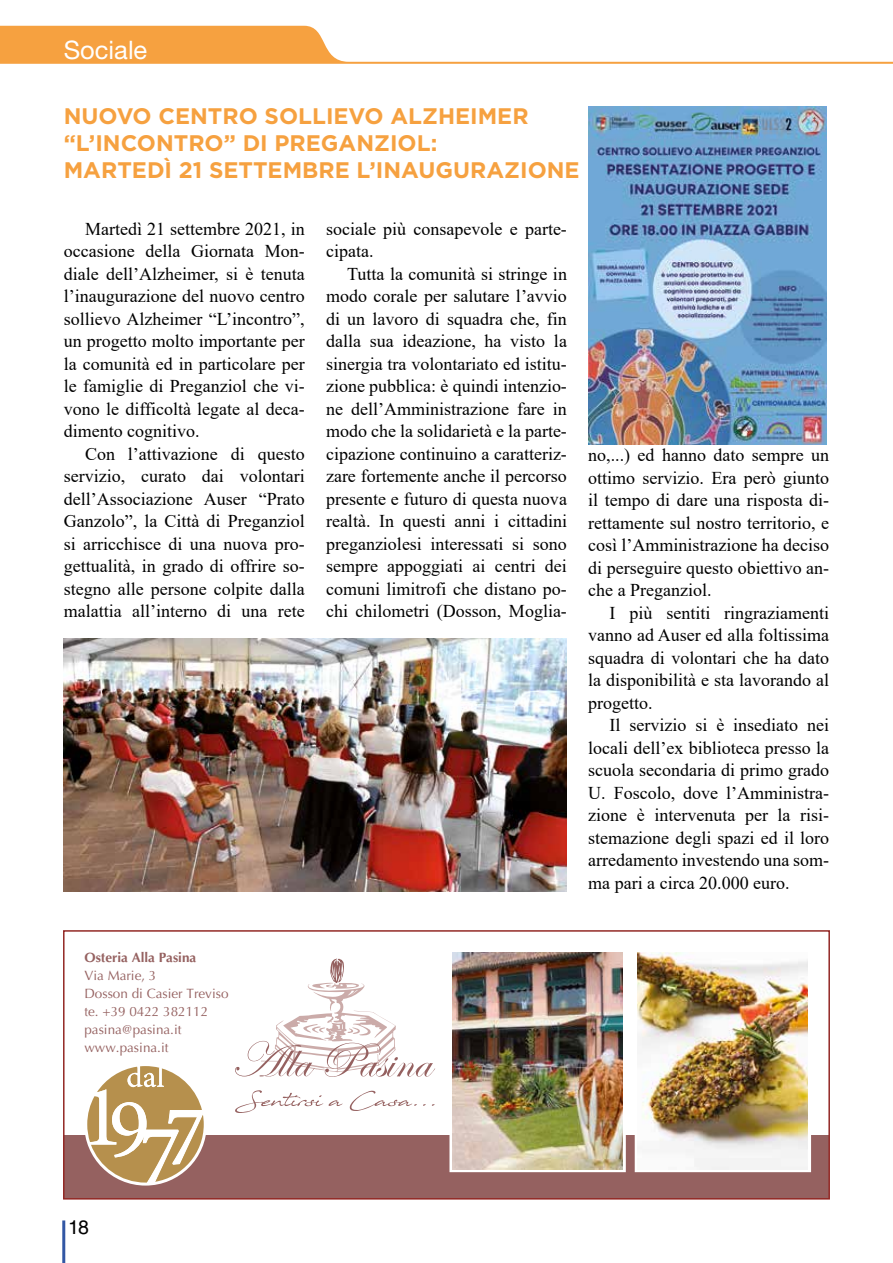
<style>
.page{position:relative;width:893px;height:1263px;background:#fff}
.page>*{position:absolute;margin:0;border:0;box-sizing:border-box;transform-origin:0 0}
.t1{font:25.5px "Helvetica Neue LT Std";color:#fff}
.t2{font:700 22.5px/27px "Gotham";color:#f6a140}
.t3{font:19.5px "Helvetica LT Std";color:#000}
.t4{font:18px/22.5px "Times New Roman";color:#000;text-align:justify}
.t5{font:13.5px/18px "Optima";color:#956160}
.t6{font:700 13.5px "Optima";color:#956160}
</style>
<div class="page">
<hr style="left:62px;top:1220px;width:3px;height:43px;background:#3257a4">
<svg style="left:0;top:26px;width:893px;height:38px"></svg>
<img style="left:588px;top:106px;width:238px;height:338px">
<img style="left:64px;top:639px;width:503px;height:253px">
<div style="left:64px;top:1135px;width:765px;height:64px;background:#956160"></div>
<svg style="left:449px;top:952px;width:177px;height:220px"></svg>
<svg style="left:635px;top:952px;width:176px;height:220px"></svg>
<img style="left:638px;top:952px;width:170px;height:217px">
<img style="left:453px;top:952px;width:170px;height:217px">
<svg style="left:85px;top:1066px;width:121px;height:119px"></svg>
<svg style="left:235px;top:1090px;width:88px;height:23px"></svg>
<svg style="left:329px;top:1100px;width:14px;height:6px"></svg>
<svg style="left:349px;top:1091px;width:68px;height:20px"></svg>
<svg style="left:235px;top:958px;width:200px;height:119px"></svg>
<div style="left:63px;top:930px;width:767px;height:269px;border:2px solid #932825"></div>
<h1 class="t1" style="left:64px;top:35px;width:85px">Sociale</h1>
<p class="t2" style="left:64px;top:103px;width:517px">NUOVO CENTRO SOLLIEVO ALZHEIMER “L’INCONTRO” DI PREGANZIOL:<br>MARTEDÌ 21 SETTEMBRE L’INAUGURAZIONE</p>
<p class="t4" style="left:64px;top:217px;width:242px;text-indent:21px">Martedì 21 settembre 2021, in occasione della Giornata Mon&shy;diale dell’Alzheimer, si è tenuta l’inaugurazione del nuovo centro sollievo Alzheimer “L’incontro”, un progetto molto importante per la comunità ed in particolare per le famiglie di Preganziol che vi&shy;vono le difficoltà legate al deca&shy;dimento cognitivo.</p>
<p class="t4" style="left:64px;top:442px;width:242px;text-indent:21px">Con l’attivazione di questo servizio, curato dai volontari dell’Associazione Auser “Prato Ganzolo”, la Città di Preganziol si arricchisce di una nuova pro&shy;gettualità, in grado di offrire so&shy;stegno alle persone colpite dalla malattia all’interno di una rete</p>
<p class="t4" style="left:326px;top:217px;width:242px">sociale più consapevole e parte&shy;cipata.</p>
<p class="t4" style="left:326px;top:262px;width:242px;text-indent:21px">Tutta la comunità si stringe in modo corale per salutare l’avvio di un lavoro di squadra che, fin dalla sua ideazione, ha visto la sinergia tra volontariato ed istitu&shy;zione pubblica: è quindi intenzio&shy;ne dell’Amministrazione fare in modo che la solidarietà e la parte&shy;cipazione continuino a caratteriz&shy;zare fortemente anche il percorso presente e futuro di questa nuova realtà. In questi anni i cittadini preganziolesi interessati si sono sempre appoggiati ai centri dei comuni limitrofi che distano po&shy;chi chilometri (Dosson, Moglia-</p>
<p class="t4" style="left:588px;top:443px;width:242px">no,...) ed hanno dato sempre un ottimo servizio. Era però giunto il tempo di dare una risposta di&shy;rettamente sul nostro territorio, e così l’Amministrazione ha deciso di perseguire questo obiettivo an&shy;che a Preganziol.</p>
<p class="t4" style="left:588px;top:601px;width:242px;text-indent:21px">I più sentiti ringraziamenti vanno ad Auser ed alla foltissima squadra di volontari che ha dato la disponibilità e sta lavorando al progetto.</p>
<p class="t4" style="left:588px;top:713px;width:242px;text-indent:21px">Il servizio si è insediato nei locali dell’ex biblioteca presso la scuola secondaria di primo grado U. Foscolo, dove l’Amministra&shy;zione è intervenuta per la risi&shy;stemazione degli spazi ed il loro arredamento investendo una som&shy;ma pari a circa 20.000 euro.</p>
<p class="t6" style="left:84px;top:950px;width:113px">Osteria Alla Pasina</p>
<p class="t5" style="left:84px;top:967px;width:146px">Via Marie, 3<br>Dosson di Casier Treviso te. +39 0422 382112 pasina@pasina.it www.pasina.it</p>
<p class="t3" style="left:68px;top:1216px;width:22px">18</p>
</div>
